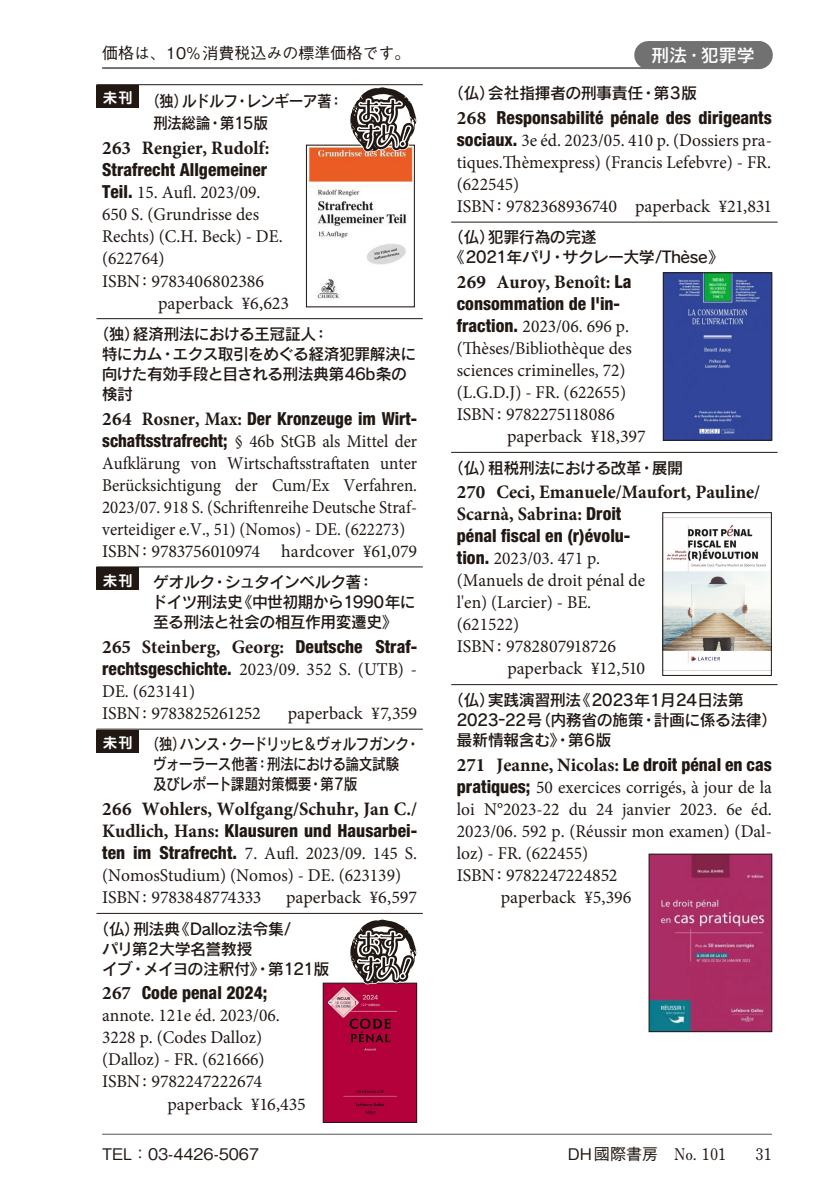
<style>
.page{position:relative;width:840px;height:1191px;background:#fff}
.page>*{position:absolute;margin:0;border:0;box-sizing:border-box;transform-origin:0 0}
.t1{font:700 19px/22px "Minion Pro";color:#211814}
.t2{font:18px/22px "Minion Pro";color:#211814}
.t3{font:18px/22px "Minion Pro";color:#211814;scale:.94 1}
.t4{font:800 condensed 18px "Helvetica Neue LT Std";color:#211814}
.t5{font:800 condensed 18px "Helvetica Neue LT Std";color:#211814;scale:.94 1}
.t6{font:18px "Rodin Pro DB";color:#fff}
.t7{font:16px/20px "Rodin Pro DB";letter-spacing:-.035em;color:#211814}
.t8{font:16px/20px "Rodin Pro DB";letter-spacing:-.035em;color:#211814;scale:.86 1}
.t9{font:500 16px "Gothic BBB Pro";color:#211814}
.t10{font:16px/22px "Rodin Pro DB";letter-spacing:-.035em;color:#211814;scale:.92 1}
.t11{font:700 16px "Futo Min A101 Pro";color:#211814;scale:.95 1}
.t12{font:700 14px "Shin M Go Pro De";color:#fff}
.s1{font-family:"Midashi Min Pro MA31"}
.s2{font-family:"Helvetica Neue LT Std";font-weight:800;font-stretch:condensed}
.s3{font-size:19px}
.s4{font-family:"Minion Pro";font-weight:700;font-stretch:normal;font-size:19px}
.s5{font-family:"Helvetica Neue LT Std";font-weight:800;font-stretch:condensed;font-size:18px}
.s6{font-family:"Futo Min A101 Pro";font-weight:700}
</style>
<div class="page">
<img style="left:308px;top:147px;width:104px;height:152px">
<div style="left:306px;top:145px;width:108px;height:162px;border:1px solid #211814"></div>
<img style="left:324px;top:984px;width:91px;height:137px">
<div style="left:322px;top:982px;width:95px;height:141px;border:1px solid #211814"></div>
<img style="left:664px;top:517px;width:105px;height:154px">
<div style="left:662px;top:512px;width:109px;height:164px;border:1px solid #211814"></div>
<img style="left:650px;top:855px;width:119px;height:175px">
<div style="left:648px;top:853px;width:123px;height:179px;border:1px solid #211814"></div>
<img style="left:664px;top:274px;width:106px;height:165px">
<div style="left:662px;top:272px;width:110px;height:169px;border:1px solid #211814"></div>
<hr style="left:96px;top:84px;width:326px;height:1px;background:#211814">
<hr style="left:96px;top:318px;width:326px;height:1px;background:#211814">
<hr style="left:96px;top:566px;width:326px;height:1px;background:#211814">
<hr style="left:96px;top:728px;width:326px;height:1px;background:#211814">
<hr style="left:96px;top:913px;width:326px;height:1px;background:#211814">
<svg style="left:349px;top:87px;width:68px;height:65px"></svg>
<svg style="left:349px;top:919px;width:68px;height:65px"></svg>
<div style="left:96px;top:85px;width:43px;height:23px;background:#211814"></div>
<div style="left:96px;top:567px;width:43px;height:23px;background:#211814"></div>
<div style="left:96px;top:729px;width:43px;height:23px;background:#211814"></div>
<hr style="left:451px;top:222px;width:326px;height:1px;background:#211814">
<hr style="left:451px;top:452px;width:326px;height:1px;background:#211814">
<hr style="left:451px;top:684px;width:326px;height:1px;background:#211814">
<hr style="left:102px;top:1133px;width:669px;height:1px;background:#717171">
<div style="left:648px;top:41px;width:109px;height:28px;background:#717171"></div>
<svg style="left:757px;top:41px;width:1px;height:26px"></svg>
<hr style="left:102px;top:67px;width:656px;height:2px;background:#717171">
<p class="t9" style="left:102px;top:41px;width:310px">価格は、10%消費税込みの標準価格です。</p>
<p class="t6" style="left:651px;top:43px;width:105px">刑法・犯罪学</p>
<p class="t12" style="left:103px;top:87px;width:31px">未刊</p>
<p class="t10" style="left:153px;top:89px;width:208px;text-indent:-8px">（独）ルドルフ<span class="s1">・</span>レンギーア著<span class="s1">：</span>刑法総論<span class="s1">・</span>第15版</p>
<p class="t1" style="left:102px;top:137px;width:169px">263 Rengier, Rudolf:</p>
<p class="t4" style="left:102px;top:159px;width:166px">Strafrecht Allgemeiner</p>
<p class="t2" style="left:102px;top:182px;width:182px"><span class="s2">Teil.</span> 15. Aufl. 2023/09.<br>650 S. (Grundrisse des<br>Rechts) (C.H. Beck) - DE. (622764)<br>ISBN<span class="s3">:</span> 9783406802386</p>
<p class="t2" style="left:158px;top:292px;width:132px">paperback ¥6,623</p>
<p class="t7" style="left:102px;top:323px;width:316px;text-indent:-8px">（独）経済刑法における王冠証人<span class="s1">：<br></span>特にカム<span class="s1">・</span>エクス取引をめぐる経済犯罪解決に向けた有効手段と目される刑法典第46b条の検討</p>
<p class="t5" style="left:102px;top:407px;width:336px"><span class="s4">264 Rosner, Max:</span> Der Kronzeuge im Wirt-</p>
<p class="t3" style="left:102px;top:430px;width:336px"><span class="s2">schaftsstrafrecht;</span> § 46b StGB als Mittel der Aufklärung von Wirtschaftsstraftaten unter Berücksichtigung der Cum/Ex Verfahren.<br>2023/07. 918 S. (Schriftenreihe Deutsche Straf&shy;verteidiger e.V., 51) (Nomos) - DE. (622273)<br>ISBN<span class="s3">:</span> 9783756010974 hardcover ¥61,079</p>
<p class="t7" style="left:151px;top:571px;width:265px">ゲオルク<span class="s1">・</span>シュタインベルク著<span class="s1">：<br></span>ドイツ刑法史《中世初期から1990年に至る刑法と社会の相互作用変遷史》</p>
<p class="t1" style="left:102px;top:635px;width:316px">265 Steinberg, Georg: <span class="s5">Deutsche Straf-</span></p>
<p class="t2" style="left:102px;top:658px;width:316px"><span class="s2">rechtsgeschichte.</span> 2023/09. 352 S. (UTB) -<br>DE. (623141)<br>ISBN<span class="s3">:</span> 9783825261252</p>
<p class="t12" style="left:103px;top:569px;width:31px">未刊</p>
<p class="t2" style="left:288px;top:702px;width:131px">paperback ¥7,359</p>
<p class="t8" style="left:153px;top:733px;width:312px;text-indent:-7px">（独）ハンス<span class="s1">・</span>クードリッヒ＆ヴォルフガンク<span class="s1">・</span>ヴォーラース他著<span class="s1">：</span>刑法における論文試験<br>及びレポート課題対策概要<span class="s1">・</span>第7版</p>
<p class="t1" style="left:102px;top:798px;width:316px">266 Wohlers, Wolfgang/Schuhr, Jan C./</p>
<p class="t4" style="left:102px;top:819px;width:316px"><span class="s4">Kudlich, Hans:</span> Klausuren und Hausarbei-</p>
<p class="t2" style="left:102px;top:842px;width:316px"><span class="s2">ten im Strafrecht.</span> 7. Aufl. 2023/09. 145 S. (NomosStudium) (Nomos) - DE. (623139)<br>ISBN<span class="s3">:</span> 9783848774333</p>
<p class="t12" style="left:103px;top:731px;width:31px">未刊</p>
<p class="t2" style="left:286px;top:886px;width:132px">paperback ¥6,597</p>
<p class="t7" style="left:102px;top:918px;width:229px;text-indent:-9px">（仏）刑法典《Dalloz法令集/<br>パリ第2大学名誉教授<br>イブ<span class="s1">・</span>メイヨの注釈付》<span class="s1">・</span>第121版</p>
<p class="t4" style="left:102px;top:982px;width:166px"><span class="s4">267</span> Code penal 2024;</p>
<p class="t2" style="left:102px;top:1004px;width:179px">annote. 121e éd. 2023/06.</p>
<p class="t2" style="left:102px;top:1026px;width:161px">3228 p. (Codes Dalloz)</p>
<p class="t2" style="left:102px;top:1048px;width:164px">(Dalloz) - FR. (621666)</p>
<p class="t2" style="left:102px;top:1070px;width:161px">ISBN<span class="s3">:</span> 9782247222674</p>
<p class="t2" style="left:167px;top:1092px;width:140px">paperback ¥16,435</p>
<p class="t7" style="left:447px;top:82px;width:250px">（仏）会社指揮者の刑事責任<span class="s1">・</span>第3版</p>
<p class="t4" style="left:456px;top:106px;width:316px"><span class="s4">268</span> Responsabilité pénale des dirigeants</p>
<p class="t2" style="left:456px;top:129px;width:316px"><span class="s2">sociaux.</span> 3e éd. 2023/05. 410 p. (Dossiers pra&shy;tiques.Thèmexpress) (Francis Lefebvre) - FR. (622545)<br>ISBN<span class="s3">:</span> 9782368936740 paperback ¥21,831</p>
<p class="t7" style="left:447px;top:227px;width:277px">（仏）犯罪行為の完遂<br>《2021年パリ<span class="s1">・</span>サクレー大学/Thèse》</p>
<p class="t1" style="left:456px;top:271px;width:176px">269 Auroy, Benoît: <span class="s5">La</span></p>
<p class="t4" style="left:456px;top:293px;width:165px">consommation de l'in-</p>
<p class="t2" style="left:456px;top:315px;width:173px"><span class="s2">fraction.</span> 2023/06. 696 p.</p>
<p class="t2" style="left:456px;top:337px;width:176px">(Thèses/Bibliothèque des</p>
<p class="t2" style="left:456px;top:359px;width:170px">sciences criminelles, 72)</p>
<p class="t2" style="left:456px;top:381px;width:171px">(L.G.D.J) - FR. (622655)</p>
<p class="t2" style="left:456px;top:403px;width:159px">ISBN<span class="s3">:</span> 9782275118086</p>
<p class="t2" style="left:507px;top:425px;width:140px">paperback ¥18,397</p>
<p class="t7" style="left:447px;top:457px;width:237px">（仏）租税刑法における改革<span class="s1">・</span>展開</p>
<p class="t1" style="left:456px;top:481px;width:305px">270 Ceci, Emanuele/Maufort, Pauline/<br>Scarnà, Sabrina: <span class="s5">Droit</span></p>
<p class="t4" style="left:456px;top:525px;width:175px">pénal fiscal en (r)évolu-</p>
<p class="t2" style="left:456px;top:548px;width:190px"><span class="s2">tion.</span> 2023/03. 471 p. (Manuels de droit pénal de l'en) (Larcier) - BE. (621522)<br>ISBN<span class="s3">:</span> 9782807918726</p>
<p class="t2" style="left:507px;top:658px;width:139px">paperback ¥12,510</p>
<p class="t7" style="left:456px;top:689px;width:322px;text-indent:-8px">（仏）実践演習刑法《2023年1月24日法第<br>2023-22号（内務省の施策<span class="s1">・</span>計画に係る法律）最新情報含む》<span class="s1">・</span>第6版</p>
<p class="t1" style="left:456px;top:753px;width:316px">271 Jeanne, Nicolas: <span class="s5">Le droit pénal en cas</span></p>
<p class="t2" style="left:456px;top:776px;width:316px"><span class="s2">pratiques;</span> 50 exercices corrigés, à jour de la</p>
<p class="t2" style="left:456px;top:798px;width:316px">loi N°2023-22 du 24 janvier 2023. 6e éd.</p>
<p class="t2" style="left:456px;top:820px;width:316px">2023/06. 592 p. (Réussir mon examen) (Dal-</p>
<p class="t2" style="left:456px;top:842px;width:133px">loz) - FR. (622455)</p>
<p class="t2" style="left:456px;top:864px;width:162px">ISBN<span class="s3">:</span> 9782247224852</p>
<p class="t2" style="left:500px;top:886px;width:132px">paperback ¥5,396</p>
<p class="t9" style="left:102px;top:1140px;width:158px">TEL：03-4426-5067</p>
<p class="t9" style="left:567px;top:1140px;width:160px">DH國際書房　<span class="s6">No. 101</span></p>
<p class="t11" style="left:755px;top:1141px;width:19px">31</p>
</div>
